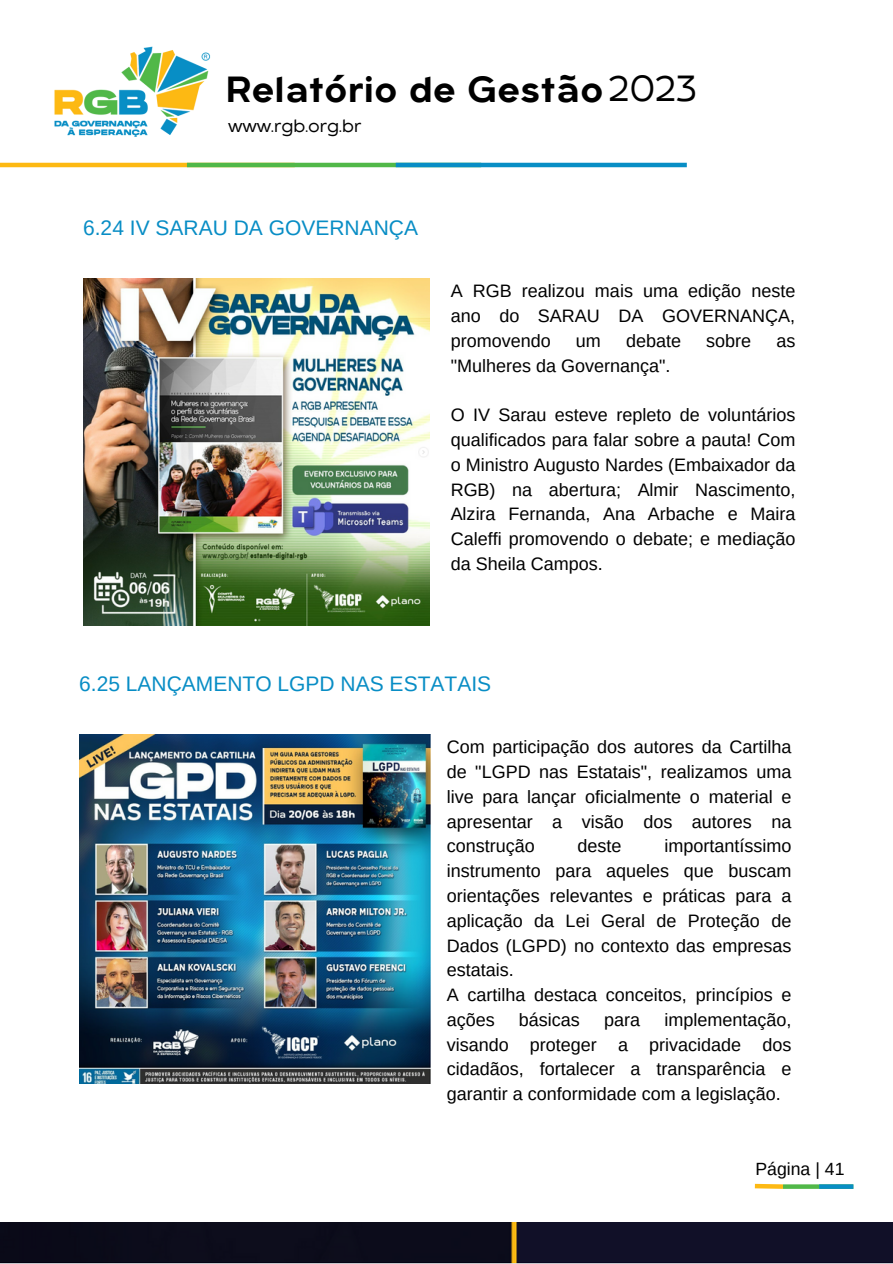
<style>
.page{position:relative;width:893px;height:1264px;background:#fff}
.page>*{position:absolute;margin:0;border:0;box-sizing:border-box;transform-origin:0 0}
.t1{font:700 36.15px "Arkibal Display";color:#000}
.t2{font:21px "Arimo";color:#088dc5}
.t3{font:18px/24.8px "Arimo";color:#000;text-align:justify}
.t4{font:500 18px "Arkibal Display";color:#000}
.t5{font:17.7px "Arimo";color:#000}
.s1{font-weight:500}
</style>
<div class="page">
<img style="left:54px;top:46px;width:157px;height:91px">
<hr style="left:0;top:163px;width:295px;height:4px;background:#fdb913">
<hr style="left:187px;top:163px;width:294px;height:4px;background:#51b848">
<hr style="left:396px;top:163px;width:290px;height:4px;background:#088ec5">
<svg style="left:754px;top:1183px;width:33px;height:6px"></svg>
<svg style="left:783px;top:1184px;width:36px;height:4px"></svg>
<svg style="left:819px;top:1184px;width:34px;height:4px"></svg>
<img style="left:0;top:1222px;width:892px;height:41px">
<img style="left:83px;top:278px;width:347px;height:347px">
<img style="left:79px;top:735px;width:351px;height:348px">
<h1 class="t1" style="left:225px;top:75px;width:473px">Relatório de Gestão<span class="s1">2023</span></h1>
<p class="t4" style="left:228px;top:118px;width:135px">www.rgb.org.br</p>
<p class="t2" style="left:83px;top:216px;width:336px">6.24 IV SARAU DA GOVERNANÇA</p>
<p class="t3" style="left:450px;top:279px;width:346px">A RGB realizou mais uma edição neste ano do SARAU DA GOVERNANÇA, promovendo</p>
<p class="t3" style="left:576px;top:328px;width:27px">um</p>
<p class="t3" style="left:626px;top:328px;width:57px">debate</p>
<p class="t3" style="left:706px;top:328px;width:47px">sobre</p>
<p class="t3" style="left:776px;top:328px;width:21px">as</p>
<p class="t3" style="left:450px;top:353px;width:221px">"Mulheres da Governança".</p>
<p class="t3" style="left:450px;top:402px;width:346px">O IV Sarau esteve repleto de voluntários qualificados para falar sobre a pauta! Com o Ministro Augusto Nardes (Embaixador da RGB) na abertura; Almir Nascimento, Alzira Fernanda, Ana Arbache e Maira Caleffi promovendo o debate; e mediação da Sheila Campos.</p>
<p class="t2" style="left:79px;top:672px;width:413px">6.25 LANÇAMENTO LGPD NAS ESTATAIS</p>
<p class="t3" style="left:446px;top:734px;width:346px">Com participação dos autores da Cartilha de "LGPD nas Estatais", realizamos uma live para lançar oficialmente o material e apresentar a visão dos autores na construção</p>
<p class="t3" style="left:446px;top:833px;width:346px;text-align:left;text-indent:217px">importantíssimo instrumento para aqueles que buscam orientações relevantes e práticas para a aplicação da Lei Geral de Proteção de<br>Dados (LGPD) no contexto das empresas estatais.<br>A cartilha destaca conceitos, princípios e ações</p>
<p class="t3" style="left:577px;top:833px;width:46px">deste</p>
<p class="t3" style="left:519px;top:1007px;width:63px">básicas</p>
<p class="t3" style="left:604px;top:1007px;width:38px">para</p>
<p class="t3" style="left:446px;top:1007px;width:346px;text-indent:217px">implementação, visando proteger a privacidade dos cidadãos, fortalecer a transparência e garantir a conformidade com a legislação.</p>
<p class="t5" style="left:755px;top:1159px;width:91px">Página | 41</p>
</div>
